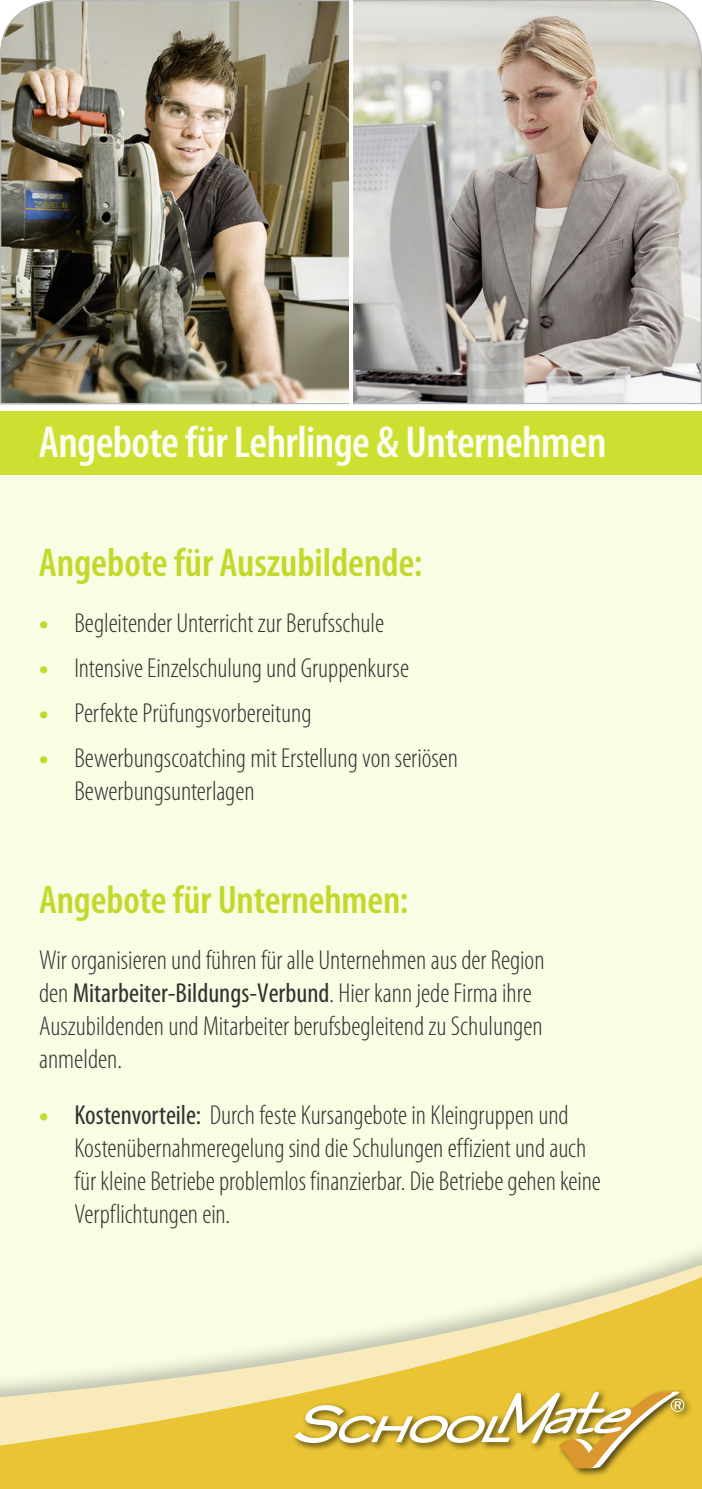
<style>
.page{position:relative;width:702px;height:1489px;background:#fff}
.page>*{position:absolute;margin:0;border:0;box-sizing:border-box;transform-origin:0 0}
.t1{font:600 condensed 45px "Myriad Pro";letter-spacing:-.015em;color:#fbfef1}
.t2{font:600 condensed 40.5px "Myriad Pro";color:#c2d92c}
.t3{font:600 condensed 40px "Myriad Pro";letter-spacing:-.005em;color:#c2d92c}
.t4{font:300 condensed 27.5px/33px "Myriad Pro";color:#323232}
.t5{font:700 27.5px/45px "Myriad Pro";color:#c2d92c;text-align:justify}
.s1{font-weight:400}
</style>
<div class="page">
<div style="left:0;top:475px;width:702px;height:744px;background:#f9fde3"></div>
<div style="left:0;top:411px;width:702px;height:64px;background:#cde032"></div>
<svg style="left:353px;top:0;width:349px;height:405px;background:#b6b1ab"></svg>
<img style="left:0;top:0;width:349px;height:405px">
<div style="left:0;top:1219px;width:702px;height:269px;background:#f9fde3"></div>
<svg style="left:0;top:1251px;width:702px;height:237px"></svg>
<div style="left:292px;top:1388px;width:401px;height:89px;background:#000;opacity:.65"></div>
<svg style="left:294px;top:1391px;width:390px;height:77px;background:#ddbe51"></svg>
<h1 class="t1" style="left:39px;top:418px;width:569px">Angebote für Lehrlinge &amp; Unternehmen</h1>
<h2 class="t2" style="left:39px;top:540px;width:385px">Angebote für Auszubildende:</h2>
<p class="t4" style="left:74px;top:601px;width:385px;line-height:45px">Begleitender Unterricht zur Berufsschule Intensive Einzelschulung und Gruppenkurse Perfekte Prüfungsvorbereitung Bewerbungscoatching mit Erstellung von seriösen</p>
<p class="t4" style="left:74px;top:775px;width:182px">Bewerbungsunterlagen</p>
<p class="t5" style="left:39px;top:600px;width:11px">• • • •</p>
<h3 class="t3" style="left:39px;top:878px;width:371px">Angebote für Unternehmen:</h3>
<p class="t4" style="left:39px;top:944px;width:507px">Wir organisieren und führen für alle Unternehmen aus der Region den <span class="s1">Mitarbeiter-Bildungs-Verbund</span>. Hier kann jede Firma ihre Auszubildenden und Mitarbeiter berufsbegleitend zu Schulungen anmelden.</p>
<p class="t4" style="left:74px;top:1099px;width:528px"><span class="s1">Kostenvorteile:</span> Durch feste Kursangebote in Kleingruppen und Kostenübernahmeregelung sind die Schulungen effizient und auch für kleine Betriebe problemlos finanzierbar. Die Betriebe gehen keine Verpflichtungen ein.</p>
<p class="t5" style="left:39px;top:1092px;width:11px">•</p>
</div>
